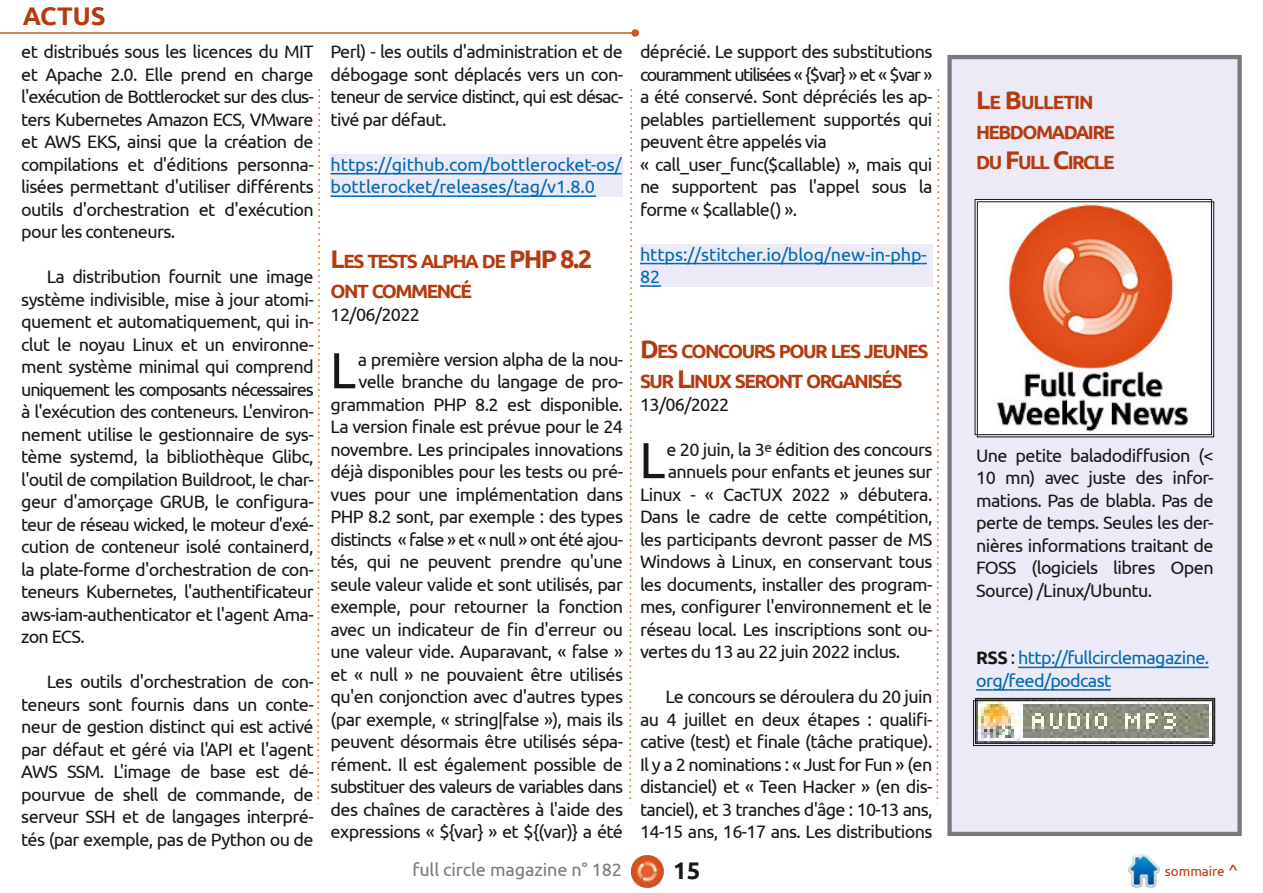
<style>
.page{position:relative;width:1263px;height:893px;background:#fff}
.page>*{position:absolute;margin:0;border:0;box-sizing:border-box;transform-origin:0 0}
.t1{font:50.4px "Ubuntu";color:#181715}
.t2{font:700 25.5px "Ubuntu";color:#b53a10}
.t3{font:700 24px "Ubuntu";color:#181715}
.t4{font:700 19.2px/30px "Ubuntu";letter-spacing:-.08em;color:#b53a10}
.t5{font:18px/22.5px "Ubuntu";letter-spacing:-.035em;color:#181715;text-align:justify}
.t6{font:18px/22.5px "Ubuntu";letter-spacing:-.005em;color:#0068b2}
.t7{font:18px/22.5px "Ubuntu";letter-spacing:-.035em;color:#0068b2}
.t8{font:18px "Ubuntu";letter-spacing:-.005em;color:#79797f}
.t9{font:13.5px "Ubuntu";letter-spacing:-.005em;color:#b53a10}
.s1{font-size:25.5px}
.s2{font-weight:700;color:#181715}
.s3{color:#181715}
.s4{font-size:16.5px}
</style>
<div class="page">
<img style="left:631px;top:855px;width:33px;height:33px">
<img style="left:1128px;top:855px;width:32px;height:32px">
<hr style="left:0;top:32px;width:635px;height:2px;background:#cd581e">
<div style="left:631px;top:29px;width:8px;height:8px;background:#cd581e;border-radius:50%"></div>
<svg style="left:629px;top:89px;width:4px;height:715px"></svg>
<svg style="left:317px;top:89px;width:3px;height:715px"></svg>
<svg style="left:936px;top:89px;width:4px;height:715px"></svg>
<div style="left:331px;top:154px;width:292px;height:43px;background:#ebeaf6"></div>
<div style="left:640px;top:244px;width:292px;height:43px;background:#ebeaf6"></div>
<svg style="left:331px;top:173px;width:291px;height:1px"></svg>
<svg style="left:331px;top:195px;width:265px;height:2px"></svg>
<svg style="left:640px;top:263px;width:287px;height:1px"></svg>
<svg style="left:640px;top:285px;width:21px;height:2px"></svg>
<div style="left:949px;top:57px;width:290px;height:777px;background:#ebeaf6"></div>
<div style="left:947px;top:55px;width:295px;height:781px;border:4px solid #79797f"></div>
<img style="left:977px;top:201px;width:232px;height:232px">
<div style="left:975px;top:199px;width:236px;height:236px;border:1px solid #181715"></div>
<img style="left:977px;top:700px;width:236px;height:41px">
<div style="left:975px;top:698px;width:240px;height:45px;border:1px solid #181715"></div>
<div style="left:977px;top:202px;width:237px;height:235px;border:1px solid #181715"></div>
<div style="left:973px;top:701px;width:240px;height:44px;border:1px solid #181715"></div>
<svg style="left:1018px;top:667px;width:191px;height:1px"></svg>
<svg style="left:976px;top:689px;width:135px;height:2px"></svg>
<h2 class="t2" style="left:23px;top:1px;width:84px">ACTUS</h2>
<p class="t5" style="left:21px;top:40px;width:294px">et distribués sous les licences du MIT et Apache 2.0. Elle prend en charge l'exécution de Bottlerocket sur des clus&shy;ters Kubernetes Amazon ECS, VMware et AWS EKS, ainsi que la création de compilations et d'éditions personna&shy;lisées permettant d'utiliser différents outils d'orchestration et d'exécution pour les conteneurs.</p>
<p class="t5" style="left:21px;top:265px;width:294px;text-indent:26px">La distribution fournit une image système indivisible, mise à jour atomi&shy;quement et automatiquement, qui in&shy;clut le noyau Linux et un environne&shy;ment système minimal qui comprend uniquement les composants nécessaires à l'exécution des conteneurs. L'environ&shy;nement utilise le gestionnaire de sys&shy;tème systemd, la bibliothèque Glibc, l'outil de compilation Buildroot, le char&shy;geur d'amorçage GRUB, le configura&shy;teur de réseau wicked, le moteur d'exé&shy;cution de conteneur isolé containerd, la plate-forme d'orchestration de con&shy;teneurs Kubernetes, l'authentificateur aws-iam-authenticator et l'agent Ama&shy;zon ECS.</p>
<p class="t5" style="left:21px;top:670px;width:294px;text-indent:26px">Les outils d'orchestration de con&shy;teneurs sont fournis dans un conte&shy;neur de gestion distinct qui est activé par défaut et géré via l'API et l'agent AWS SSM. L'image de base est dé&shy;pourvue de shell de commande, de serveur SSH et de langages interpré&shy;tés (par exemple, pas de Python ou de</p>
<p class="t5" style="left:331px;top:40px;width:294px">Perl) - les outils d'administration et de débogage sont déplacés vers un con&shy;teneur de service distinct, qui est désac&shy;tivé par défaut.</p>
<p class="t6" style="left:331px;top:153px;width:293px">https://github.com/bottlerocket-os/ bottlerocket/releases/tag/v1.8.0</p>
<p class="t4" style="left:331px;top:246px;width:263px"><span class="s1">L</span>ES TESTS ALPHA DE <span class="s1">PHP 8.2<br></span>ONT COMMENCÉ</p>
<p class="t5" style="left:331px;top:303px;width:91px">12/06/2022</p>
<h1 class="t1" style="left:330px;top:341px;width:28px">L</h1>
<p class="t5" style="left:331px;top:348px;width:294px;text-align:right">a première version alpha de la nou&shy;velle branche du langage de pro&shy;grammation PHP 8.2 est disponible.<br>La version finale est prévue pour le 24 novembre. Les principales innovations déjà disponibles pour les tests ou pré&shy;vues pour une implémentation dans PHP 8.2 sont, par exemple : des types distincts « false » et « null » ont été ajou&shy;tés, qui ne peuvent prendre qu'une seule valeur valide et sont utilisés, par exemple, pour retourner la fonction avec un indicateur de fin d'erreur ou une valeur vide. Auparavant, « false » et « null » ne pouvaient être utilisés qu'en conjonction avec d'autres types (par exemple, « string|false »), mais ils peuvent désormais être utilisés sépa&shy;rément. Il est également possible de substituer des valeurs de variables dans des chaînes de caractères à l'aide des expressions « ${var} » et ${(var)} a été</p>
<p class="t5" style="left:640px;top:40px;width:294px;text-align:left">déprécié. Le support des substitutions couramment utilisées « {$var} » et « $var » a été conservé. Sont dépréciés les ap&shy;pelables partiellement supportés qui peuvent être appelés via<br>« call_user_func($callable) », mais qui ne supportent pas l'appel sous la forme « $callable() ».</p>
<p class="t6" style="left:640px;top:243px;width:288px">https://stitcher.io/blog/new-in-php-<br>82</p>
<p class="t4" style="left:640px;top:336px;width:290px"><span class="s1">D</span>ES CONCOURS POUR LES JEUNES<br>SUR <span class="s1">L</span>INUX SERONT ORGANISÉS</p>
<p class="t5" style="left:640px;top:393px;width:91px">13/06/2022</p>
<h1 class="t1" style="left:639px;top:431px;width:28px">L</h1>
<p class="t5" style="left:666px;top:438px;width:268px">e 20 juin, la 3<sup>e</sup> édition des concours</p>
<p class="t5" style="left:668px;top:460px;width:266px">annuels pour enfants et jeunes sur</p>
<p class="t5" style="left:640px;top:483px;width:294px">Linux - « CacTUX 2022 » débutera.</p>
<p class="t5" style="left:640px;top:505px;width:294px">Dans le cadre de cette compétition,</p>
<p class="t5" style="left:640px;top:528px;width:294px">les participants devront passer de MS</p>
<p class="t5" style="left:640px;top:550px;width:294px">Windows à Linux, en conservant tous</p>
<p class="t5" style="left:640px;top:573px;width:294px">les documents, installer des program-</p>
<p class="t5" style="left:640px;top:595px;width:294px">mes, configurer l'environnement et le</p>
<p class="t5" style="left:640px;top:618px;width:294px">réseau local. Les inscriptions sont ou-</p>
<p class="t5" style="left:640px;top:640px;width:262px">vertes du 13 au 22 juin 2022 inclus.</p>
<p class="t5" style="left:640px;top:685px;width:294px;text-indent:26px">Le concours se déroulera du 20 juin au 4 juillet en deux étapes : qualifi&shy;cative (test) et finale (tâche pratique).<br>Il y a 2 nominations : « Just for Fun » (en distanciel) et « Teen Hacker » (en dis&shy;tanciel), et 3 tranches d'âge : 10-13 ans, 14-15 ans, 16-17 ans. Les distributions</p>
<p class="t4" style="left:976px;top:87px;width:140px"><span class="s1">L</span>E <span class="s1">B</span>ULLETIN<br>HEBDOMADAIRE<br>DU <span class="s1">F</span>ULL <span class="s1">C</span>IRCLE</p>
<p class="t5" style="left:976px;top:444px;width:239px">Une petite baladodiffusion (&lt; 10 mn) avec juste des infor&shy;mations. Pas de blabla. Pas de perte de temps. Seules les der&shy;nières informations traitant de FOSS (logiciels libres Open Source) /Linux/Ubuntu.</p>
<p class="t7" style="left:976px;top:646px;width:235px"><span class="s2">RSS</span> <span class="s3">:</span> http://fullcirclemagazine. org/feed/podcast</p>
<p class="t8" style="left:412px;top:859px;width:211px">full circle magazine n° 182</p>
<h3 class="t3" style="left:673px;top:857px;width:29px">15</h3>
<p class="t9" style="left:1165px;top:863px;width:74px">sommaire <span class="s4">^</span></p>
</div>
